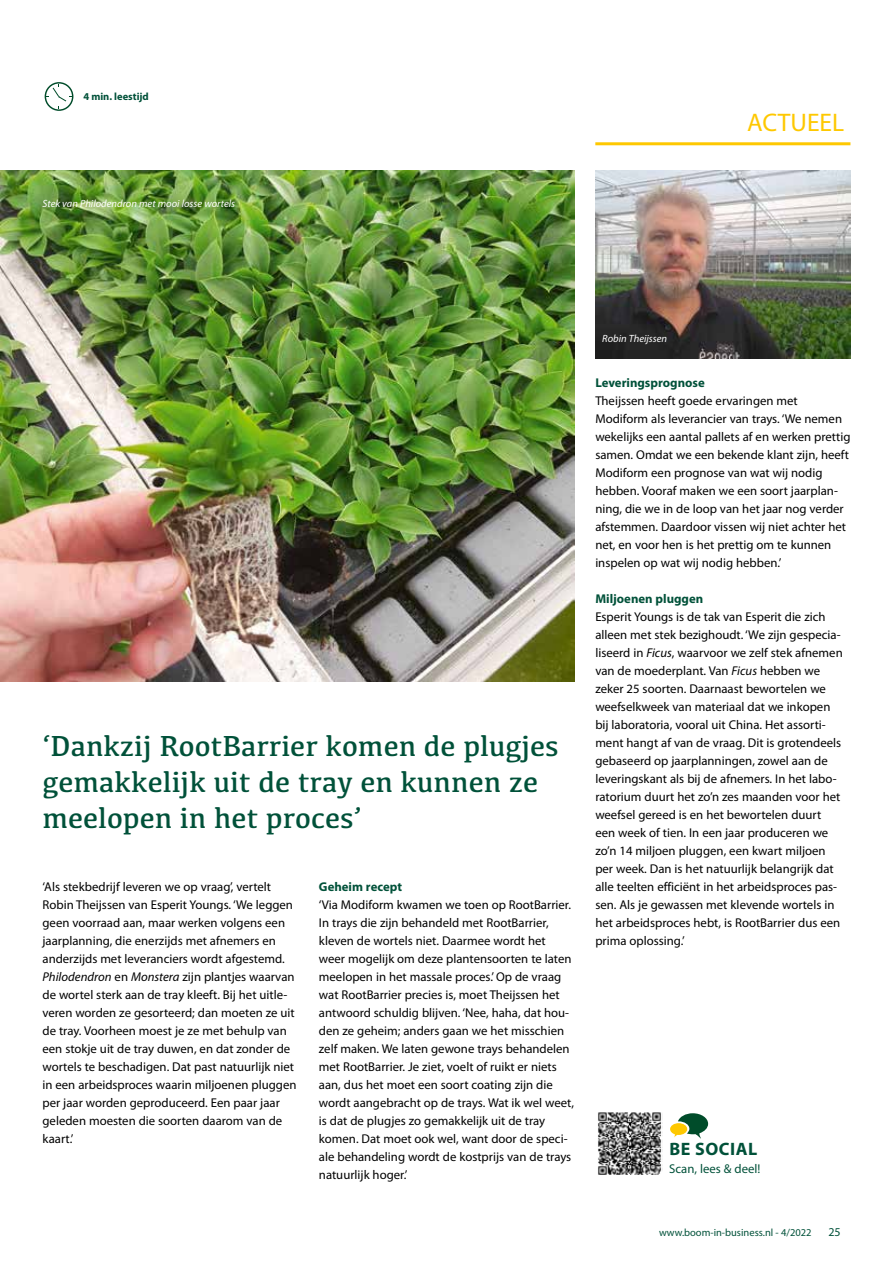
<style>
.page{position:relative;width:893px;height:1263px;background:#fff}
.page>*{position:absolute;margin:0;border:0;box-sizing:border-box;transform-origin:0 0}
.t1{font:30px/36px "Kefa";color:#005139}
.t2{font:25.5px "Myriad Pro";color:#fec800}
.t3{font:700 18px "Myriad Pro";letter-spacing:.03em;color:#005139}
.t4{font:12.75px/18px "Myriad Pro";color:#000}
.t5{font:700 12.75px "Myriad Pro";color:#005139}
.t6{font:12.75px "Myriad Pro";color:#005139}
.t7{font:12px "Myriad Pro";color:#005139}
.t8{font:italic 10.5px "Myriad Pro";color:#fff}
.t9{font:10.5px "Myriad Pro";color:#005139}
.t10{font:700 10.5px "Myriad Pro";color:#005139}
.s1{font-style:italic}
</style>
<div class="page">
<hr style="left:595px;top:142px;width:255px;height:3px;background:#fec800">
<svg style="left:45px;top:82px;width:28px;height:29px"></svg>
<img style="left:595px;top:170px;width:255px;height:189px">
<img style="left:0;top:170px;width:574px;height:511px">
<img style="left:598px;top:1112px;width:64px;height:62px">
<svg style="left:670px;top:1113px;width:38px;height:26px"></svg>
<p class="t10" style="left:83px;top:90px;width:67px">4 min. leestijd</p>
<p class="t8" style="left:43px;top:197px;width:194px">Stek van Philodendron met mooi losse wortels</p>
<h2 class="t2" style="left:747px;top:107px;width:99px">ACTUEEL</h2>
<h1 class="t1" style="left:43px;top:726px;width:518px">‘Dankzij RootBarrier komen de plugjes gemakkelijk uit de tray en kunnen ze meelopen in het proces’</h1>
<p class="t4" style="left:43px;top:878px;width:255px">‘Als stekbedrijf leveren we op vraag’, vertelt Robin Theijssen van Esperit Youngs. ‘We leggen geen voorraad aan, maar werken volgens een jaarplanning, die enerzijds met afnemers en anderzijds met leveranciers wordt afgestemd.<br><span class="s1">Philodendron</span> en <span class="s1">Monstera</span> zijn plantjes waarvan de wortel sterk aan de tray kleeft. Bij het uitle&shy;veren worden ze gesorteerd; dan moeten ze uit de tray. Voorheen moest je ze met behulp van een stokje uit de tray duwen, en dat zonder de wortels te beschadigen. Dat past natuurlijk niet in een arbeidsproces waarin miljoenen pluggen per jaar worden geproduceerd. Een paar jaar geleden moesten die soorten daarom van de kaart.’</p>
<p class="t5" style="left:319px;top:878px;width:85px">Geheim recept</p>
<p class="t4" style="left:319px;top:896px;width:257px">‘Via Modiform kwamen we toen op RootBarrier.<br>In trays die zijn behandeld met RootBarrier, kleven de wortels niet. Daarmee wordt het weer mogelijk om deze plantensoorten te laten meelopen in het massale proces.’ Op de vraag wat RootBarrier precies is, moet Theijssen het antwoord schuldig blijven. ‘Nee, haha, dat hou&shy;den ze geheim; anders gaan we het misschien zelf maken. We laten gewone trays behandelen met RootBarrier. Je ziet, voelt of ruikt er niets aan, dus het moet een soort coating zijn die wordt aangebracht op de trays. Wat ik wel weet, is dat de plugjes zo gemakkelijk uit de tray komen. Dat moet ook wel, want door de speci&shy;ale behandeling wordt de kostprijs van de trays natuurlijk hoger.’</p>
<p class="t8" style="left:602px;top:332px;width:66px">Robin Theijssen</p>
<p class="t5" style="left:595px;top:374px;width:111px">Leveringsprognose</p>
<p class="t4" style="left:595px;top:392px;width:257px">Theijssen heeft goede ervaringen met Modiform als leverancier van trays. ‘We nemen wekelijks een aantal pallets af en werken prettig samen. Omdat we een bekende klant zijn, heeft Modiform een prognose van wat wij nodig hebben. Vooraf maken we een soort jaarplan&shy;ning, die we in de loop van het jaar nog verder afstemmen. Daardoor vissen wij niet achter het net, en voor hen is het prettig om te kunnen inspelen op wat wij nodig hebben.’</p>
<p class="t5" style="left:595px;top:591px;width:109px">Miljoenen pluggen</p>
<p class="t4" style="left:595px;top:608px;width:249px">Esperit Youngs is de tak van Esperit die zich alleen met stek bezighoudt. ‘We zijn gespecia&shy;liseerd in <span class="s1">Ficus</span>, waarvoor we zelf stek afnemen van de moederplant. Van <span class="s1">Ficus</span> hebben we zeker 25 soorten. Daarnaast bewortelen we weefselkweek van materiaal dat we inkopen bij laboratoria, vooral uit China. Het assorti&shy;ment hangt af van de vraag. Dit is grotendeels gebaseerd op jaarplanningen, zowel aan de leveringskant als bij de afnemers. In het labo&shy;ratorium duurt het zo’n zes maanden voor het weefsel gereed is en het bewortelen duurt een week of tien. In een jaar produceren we zo’n 14 miljoen pluggen, een kwart miljoen per week. Dan is het natuurlijk belangrijk dat alle teelten efficiënt in het arbeidsproces pas&shy;sen. Als je gewassen met klevende wortels in het arbeidsproces hebt, is RootBarrier dus een prima oplossing.’</p>
<h3 class="t3" style="left:669px;top:1137px;width:89px">BE SOCIAL</h3>
<p class="t6" style="left:669px;top:1161px;width:93px">Scan, lees &amp; deel!</p>
<p class="t9" style="left:659px;top:1226px;width:154px">www.boom-in-business.nl - 4/2022</p>
<p class="t7" style="left:828px;top:1224px;width:14px">25</p>
</div>
